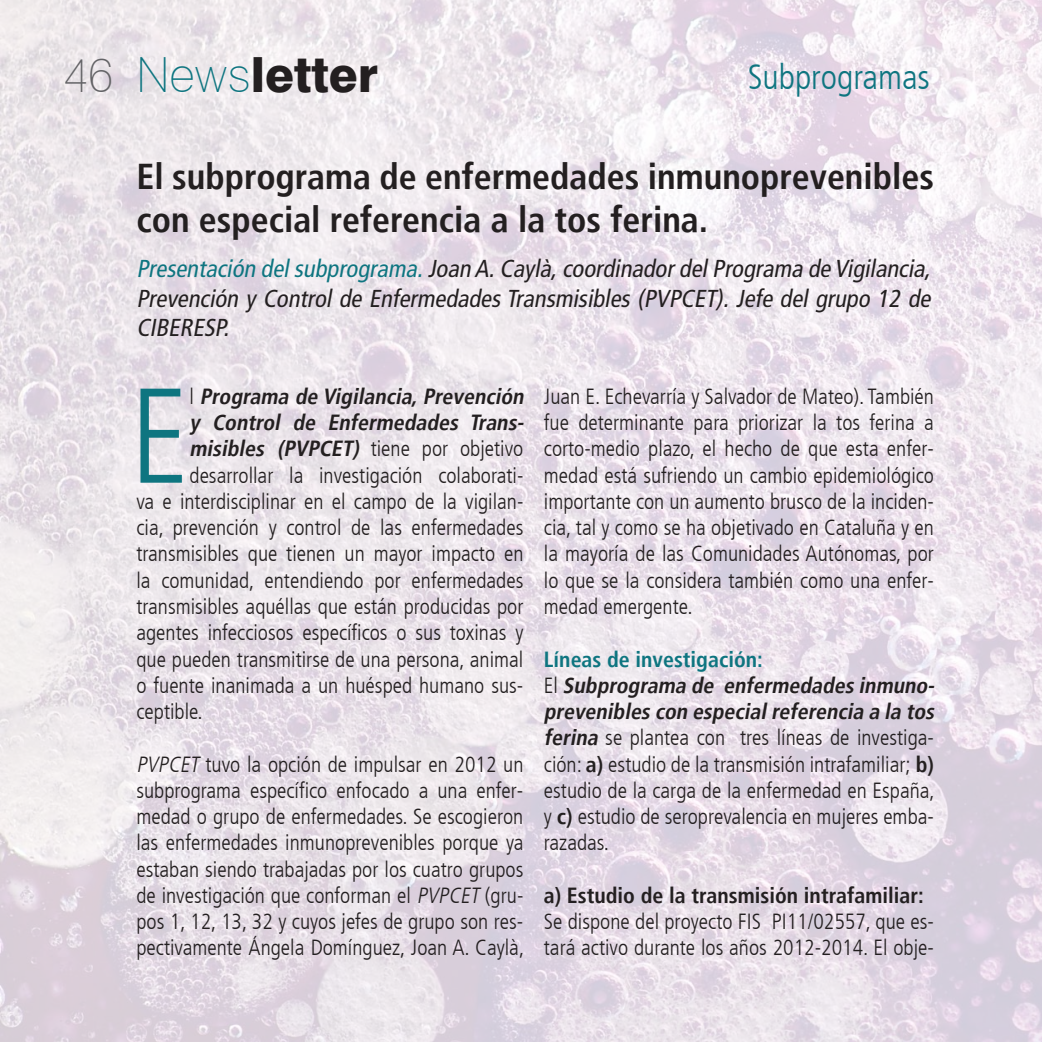
<style>
.page{position:relative;width:1042px;height:1042px;background:#fff}
.page>*{position:absolute;margin:0;border:0;box-sizing:border-box;transform-origin:0 0}
.t1{font:300 condensed 134.75px "Frutiger LT";color:#0e7580}
.t2{font:800 48.48px "Swiss 721 BT";color:#231f20}
.t3{font:700 condensed 35.88px/43.1px "Frutiger LT";color:#231f20}
.t4{font:300 condensed 35px "Frutiger LT";color:#0e7580}
.t5{font:italic condensed 24.5px/29.4px "Frutiger LT";color:#231f20;text-align:justify}
.t6{font:300 condensed 21.88px/26.2px "Frutiger LT";color:#231f20;text-align:justify}
.t7{font:italic 700 condensed 21.88px "Frutiger LT";color:#231f20}
.t8{font:700 condensed 21.88px "Frutiger LT";color:#231f20}
.s1{font-weight:100;color:#636366}
.s2{font-weight:100;color:#0e7580}
.s3{color:#0e7580}
.s4{font-weight:300;font-style:normal}
.s5{font-style:italic}
.s6{font-weight:700;color:#0e7580}
.s7{font-weight:700;font-style:italic}
.s8{font-weight:700}
</style>
<div class="page">
<img style="left:0;top:0;width:1042px;height:1042px">
<h2 class="t2" style="left:63px;top:45px;width:317px"><span class="s1">46</span> <span class="s2">News</span>letter</h2>
<h3 class="t4" style="left:747px;top:57px;width:184px">Subprogramas</h3>
<h3 class="t3" style="left:136px;top:155px;width:799px">El subprograma de enfermedades inmunoprevenibles con especial referencia a la tos ferina.</h3>
<p class="t5" style="left:136px;top:254px;width:800px"><span class="s3">Presentación delsubprograma.</span>Joan A.Caylà,coordinadordelPrograma de Vigilancia, Prevención y Control de EnfermedadesTransmisibles (PVPCET). Jefe del grupo 12 de CIBERESP.</p>
<h1 class="t1" style="left:130px;top:360px;width:61px">E</h1>
<p class="t7" style="left:189px;top:383px;width:340px"><span class="s4">l</span> Programa de Vigilancia,Prevención</p>
<p class="t7" style="left:189px;top:410px;width:340px">y Control de Enfermedades Trans-</p>
<p class="t7" style="left:190px;top:436px;width:335px">misibles (PVPCET) <span class="s4">t i e n e p o r o bj e t i vo</span></p>
<p class="t6" style="left:189px;top:462px;width:335px">desarrollar la investigación colaborati-</p>
<p class="t6" style="left:136px;top:488px;width:388px">va e interdisciplinar en el campo de la vigilan-</p>
<p class="t6" style="left:136px;top:515px;width:388px">cia, prevención y control de las enfermedades</p>
<p class="t6" style="left:136px;top:541px;width:388px">transmisibles que tienen un mayor impacto en</p>
<p class="t6" style="left:136px;top:567px;width:388px">la comunidad, entendiendo por enfermedades</p>
<p class="t6" style="left:136px;top:593px;width:388px">transmisibles aquéllas que están producidas por</p>
<p class="t6" style="left:136px;top:620px;width:388px">agentes infecciosos específicos o sus toxinas y</p>
<p class="t6" style="left:136px;top:646px;width:388px">que pueden transmitirse de una persona, animal</p>
<p class="t6" style="left:136px;top:672px;width:388px">o fuente inanimada a un huésped humano sus-</p>
<p class="t6" style="left:136px;top:698px;width:68px">ceptible.</p>
<p class="t6" style="left:136px;top:751px;width:389px"><span class="s5">PVPCET</span> tuvo la opción de impulsar en 2012 un subprograma específico enfocado a una enfer&shy;medad o grupo de enfermedades. Se escogieron las enfermedades inmunoprevenibles porque ya estaban siendo trabajadas por los cuatro grupos de investigación que conforman el <span class="s5">PVPCET</span> (gru&shy;pos 1, 12, 13, 32 y cuyos jefes de grupo son res&shy;pectivamente Ángela Domínguez, Joan A. Caylà,</p>
<p class="t6" style="left:544px;top:383px;width:392px">Juan E. Echevarría y Salvador de Mateo). También fue determinante para priorizar la tos ferina a corto-medio plazo, el hecho de que esta enfer&shy;medad está sufriendo un cambio epidemiológico importante con un aumento brusco de la inciden&shy;cia, tal y como se ha objetivado en Cataluña y en la mayoría de las Comunidades Autónomas, por lo que se la considera también como una enfer&shy;medad emergente.</p>
<p class="t6" style="left:544px;top:646px;width:396px;text-align:left"><span class="s6">Líneas de investigación:<br></span>E l <span class="s7">Subprograma de enfermedades inmuno&shy;prevenibles con especialreferencia a la tos ferina</span> se plantea con tres líneas de investiga&shy;ción: <span class="s8">a)</span> estudio de la transmisión intrafamiliar; <span class="s8">b) </span>estudio de la carga de la enfermedad en España, y <span class="s8">c)</span> estudio de seroprevalencia en mujeres emba&shy;razadas.</p>
<p class="t8" style="left:544px;top:882px;width:381px">a) Estudio de la transmisión intrafamiliar:</p>
<p class="t6" style="left:544px;top:908px;width:392px">Se dispone del proyecto FIS PI11/02557, que es&shy;tará activo durante los años 2012-2014. El obje-</p>
</div>
